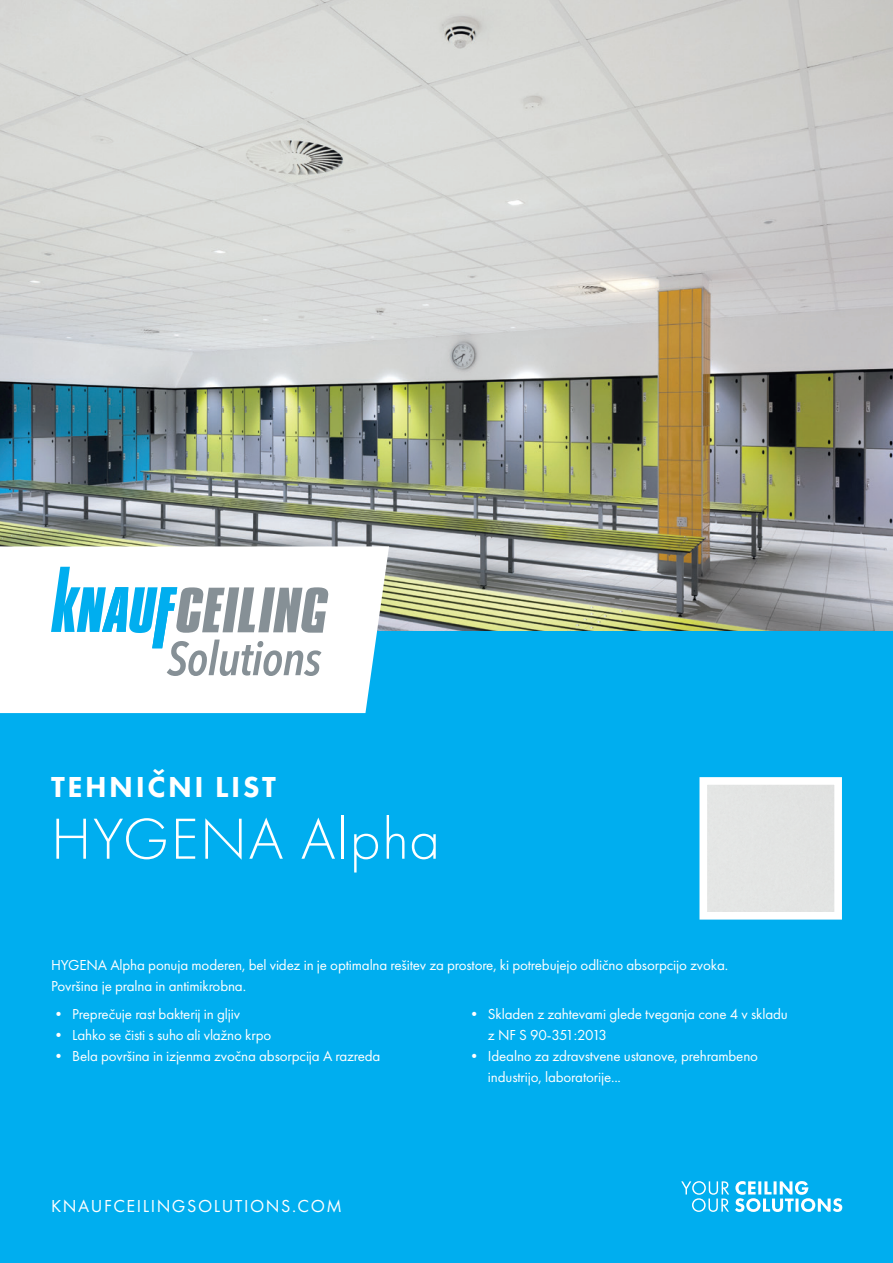
<style>
.page{position:relative;width:893px;height:1263px;background:#fff}
.page>*{position:absolute;margin:0;border:0;box-sizing:border-box;transform-origin:0 0}
.t1{font:300 60px "Futura PT";letter-spacing:.025em;color:#fff}
.t2{font:800 30px "Futura PT";letter-spacing:.085em;color:#fff}
.t3{font:18px "Futura PT";letter-spacing:.085em;color:#fff}
.t4{font:15px/21px "Futura PT";letter-spacing:-.01em;color:#fff}
</style>
<div class="page">
<img style="left:0;top:0;width:893px;height:631px">
<div style="left:0;top:631px;width:893px;height:632px;background:#00aeef"></div>
<svg style="left:699px;top:777px;width:143px;height:143px"></svg>
<svg style="left:681px;top:1181px;width:161px;height:31px"></svg>
<svg style="left:0;top:546px;width:389px;height:167px;fill:#fff"></svg>
<svg style="left:51px;top:567px;width:278px;height:109px"></svg>
<h2 class="t2" style="left:51px;top:769px;width:226px">TEHNIČNI LIST</h2>
<h1 class="t1" style="left:51px;top:805px;width:390px">HYGENA Alpha</h1>
<p class="t4" style="left:51px;top:954px;width:679px">HYGENA Alpha ponuja moderen, bel videz in je optimalna rešitev za prostore, ki potrebujejo odlično absorpcijo zvoka.<br>Površina je pralna in antimikrobna.</p>
<p class="t4" style="left:51px;top:1004px;width:191px">• Preprečuje rast bakterij in gljiv</p>
<p class="t4" style="left:51px;top:1025px;width:222px">• Lahko se čisti s suho ali vlažno krpo</p>
<p class="t4" style="left:51px;top:1046px;width:331px">• Bela površina in izjenma zvočna absorpcija A razreda</p>
<p class="t3" style="left:51px;top:1195px;width:292px">KNAUFCEILINGSOLUTIONS.COM</p>
<p class="t4" style="left:488px;top:1004px;width:301px;text-indent:-21px">• Skladen z zahtevami glede tveganja cone 4 v skladu z NF S 90-351:2013</p>
<p class="t4" style="left:488px;top:1046px;width:272px;text-indent:-21px">• Idealno za zdravstvene ustanove, prehrambeno industrijo, laboratorije...</p>
</div>
